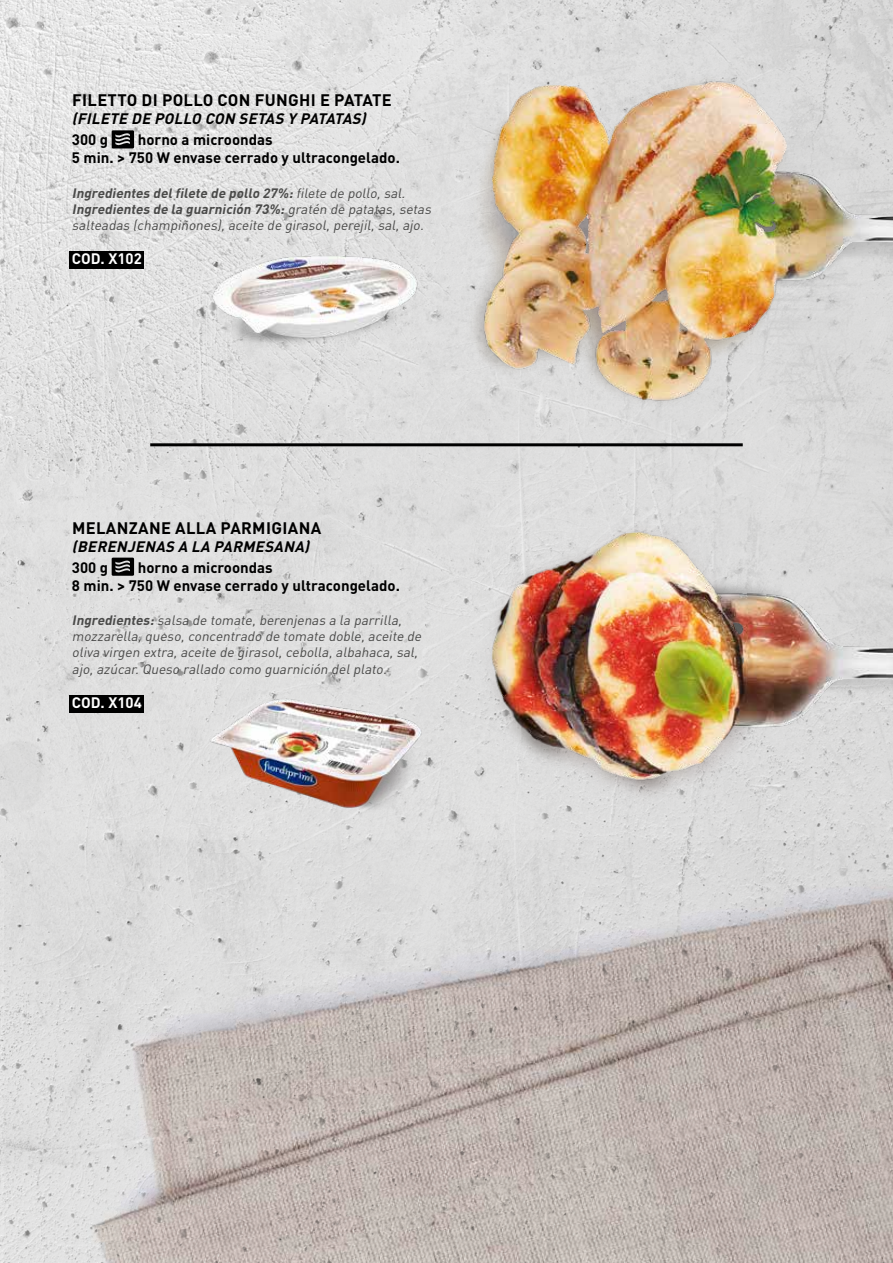
<style>
.page{position:relative;width:893px;height:1263px;background:#fff}
.page>*{position:absolute;margin:0;border:0;box-sizing:border-box;transform-origin:0 0}
.t1{font:700 16.5px "DIN Pro";letter-spacing:.02em;color:#000}
.t2{font:700 15px/18px "DIN Pro";color:#000}
.t3{font:italic 700 15px "DIN Pro";color:#000}
.t4{font:700 15px "DIN Pro";color:#fff}
.t5{font:italic 13.5px/16.2px "DIN Pro";color:#4a4a49}
.s1{font-weight:700}
</style>
<div class="page">
<img style="left:0;top:0;width:893px;height:1263px">
<div style="left:70px;top:251px;width:74px;height:18px;background:#000"></div>
<svg style="left:112px;top:130px;width:22px;height:18px"></svg>
<img style="left:209px;top:255px;width:213px;height:104px">
<img style="left:467px;top:21px;width:426px;height:406px">
<hr style="left:150px;top:443px;width:593px;height:3px;background:#000">
<div style="left:70px;top:695px;width:74px;height:18px;background:#000"></div>
<svg style="left:112px;top:558px;width:22px;height:18px"></svg>
<img style="left:199px;top:679px;width:233px;height:141px">
<img style="left:466px;top:427px;width:427px;height:413px">
<img style="left:4px;top:840px;width:889px;height:423px">
<p class="t1" style="left:72px;top:87px;width:321px">FILETTO DI POLLO CON FUNGHI E PATATE</p>
<p class="t3" style="left:72px;top:106px;width:300px">(FILETE DE POLLO CON SETAS Y PATATAS)</p>
<p class="t2" style="left:72px;top:129px;width:38px">300 g</p>
<p class="t2" style="left:72px;top:129px;width:329px;text-indent:66px">horno a microondas<br>5 min. &gt; 750 W envase cerrado y ultracongelado.</p>
<p class="t5" style="left:72px;top:184px;width:364px"><span class="s1">Ingredientes delfilete de pollo 27%:</span>filete de pollo,sal.<br><span class="s1">Ingredientes de la guarnición 73%:</span>gratén de patatas,setas salteadas (champiñones),aceite de girasol,perejil,sal,ajo.</p>
<p class="t4" style="left:72px;top:246px;width:71px">COD. X102</p>
<p class="t1" style="left:72px;top:514px;width:251px">MELANZANE ALLA PARMIGIANA</p>
<p class="t3" style="left:72px;top:534px;width:243px">(BERENJENAS A LA PARMESANA)</p>
<p class="t2" style="left:72px;top:556px;width:38px">300 g</p>
<p class="t2" style="left:72px;top:556px;width:329px;text-indent:66px">horno a microondas<br>8 min. &gt; 750 W envase cerrado y ultracongelado.</p>
<p class="t5" style="left:72px;top:611px;width:354px"><span class="s1">Ingredientes:</span>salsa de tomate,berenjenas a la parrilla, mozzarella,queso,concentrado de tomate doble,aceite de oliva virgen extra,aceite de girasol,cebolla,albahaca,sal, ajo,azúcar.Queso rallado como guarnición delplato.</p>
<p class="t4" style="left:72px;top:690px;width:71px">COD. X104</p>
</div>
